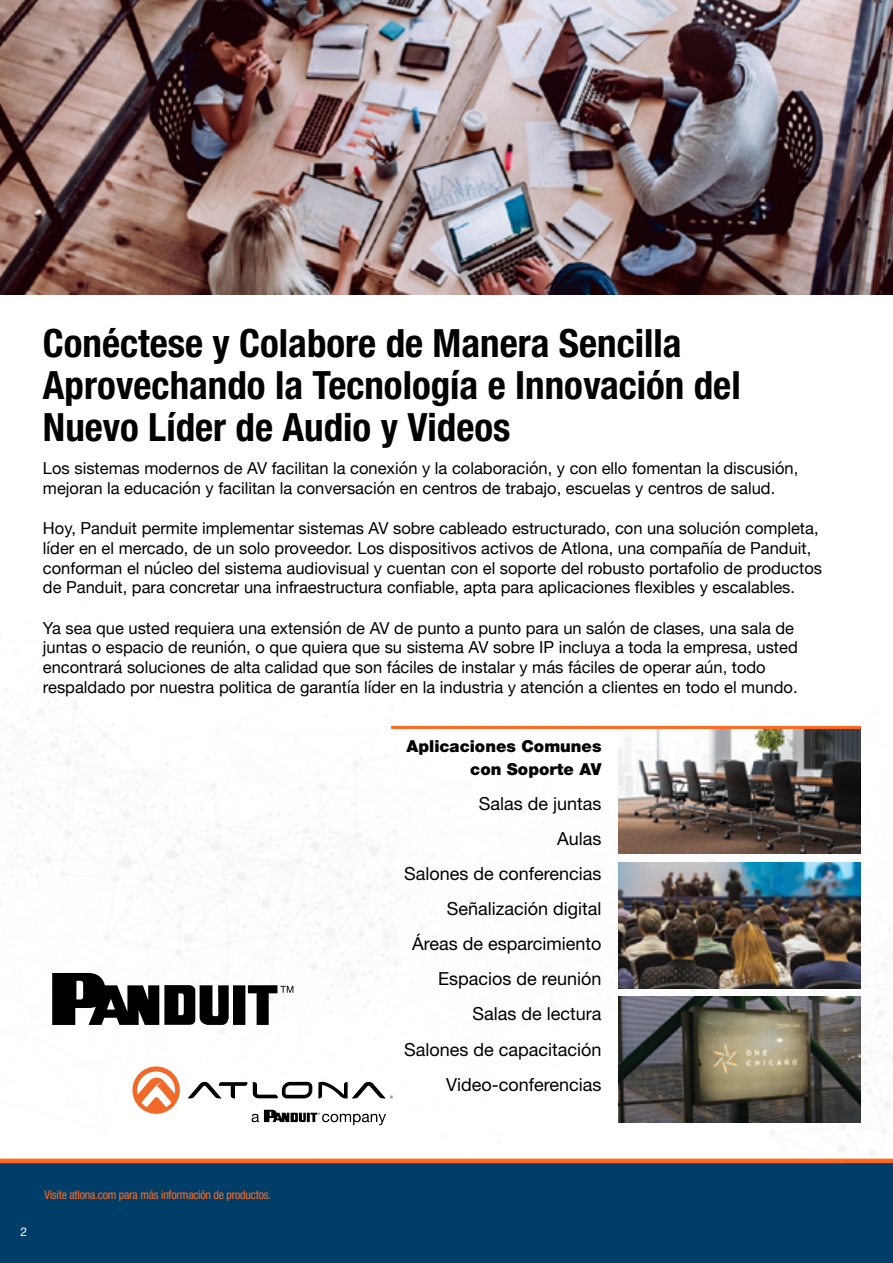
<style>
.page{position:relative;width:893px;height:1263px;background:#fff}
.page>*{position:absolute;margin:0;border:0;box-sizing:border-box;transform-origin:0 0}
.t1{font:700 condensed 39px/42px "Helvetica Neue LT Std";color:#000}
.t2{font:18px/35.1px "Helvetica Neue LT Std";color:#000;text-align:right}
.t3{font:16.5px/19.8px "Helvetica Neue";color:#000}
.t4{font:900 16.5px/22.5px "Helvetica Neue LT Std";color:#000;text-align:right}
.t5{font:condensed 12px "Helvetica Neue LT Std";letter-spacing:-.02em;color:#ff681e}
.t6{font:12px "Helvetica Neue LT Std";color:#fff}
</style>
<div class="page">
<div style="left:0;top:1161px;width:893px;height:102px;background:#003e6a"></div>
<img style="left:0;top:661px;width:891px;height:495px">
<svg style="left:188px;top:1082px;width:124px;height:16px"></svg>
<svg style="left:318px;top:1082px;width:75px;height:17px"></svg>
<svg style="left:132px;top:1066px;width:48px;height:48px"></svg>
<svg style="left:252px;top:1110px;width:134px;height:15px"></svg>
<svg style="left:52px;top:973px;width:241px;height:52px"></svg>
<div style="left:0;top:1158px;width:893px;height:5px;background:#ff681e"></div>
<img style="left:0;top:0;width:893px;height:295px">
<img style="left:618px;top:729px;width:243px;height:125px">
<img style="left:618px;top:862px;width:243px;height:127px">
<img style="left:618px;top:996px;width:243px;height:127px">
<hr style="left:391px;top:726px;width:470px;height:3px;background:#ff681e">
<div style="left:398px;top:734px;width:220px;height:388px;background:#fff"></div>
<h1 class="t1" style="left:43px;top:321px;width:699px">Conéctese y Colabore de Manera Sencilla<br>Aprovechando la Tecnología e Innovación del<br>Nuevo Líder de Audio y Videos</h1>
<p class="t3" style="left:43px;top:459px;width:757px">Los sistemas modernos de AV facilitan la conexión y la colaboración, y con ello fomentan la discusión, mejoran la educación y facilitan la conversación en centros de trabajo, escuelas y centros de salud.</p>
<p class="t3" style="left:43px;top:519px;width:781px">Hoy, Panduit permite implementar sistemas AV sobre cableado estructurado, con una solución completa, líder en el mercado, de un solo proveedor. Los dispositivos activos de Atlona, una compañía de Panduit, conforman el núcleo del sistema audiovisual y cuentan con el soporte del robusto portafolio de productos de Panduit, para concretar una infraestructura confiable, apta para aplicaciones flexibles y escalables.</p>
<p class="t3" style="left:43px;top:619px;width:756px">Ya sea que usted requiera una extensión de AV de punto a punto para un salón de clases, una sala de juntas o espacio de reunión, o que quiera que su sistema AV sobre IP incluya a toda la empresa, usted encontrará soluciones de alta calidad que son fáciles de instalar y más fáciles de operar aún, todo respaldado por nuestra politica de garantía líder en la industria y atención a clientes en todo el mundo.</p>
<p class="t4" style="left:407px;top:735px;width:196px">Aplicaciones Comunes con Soporte AV</p>
<p class="t2" style="left:404px;top:786px;width:199px">Salas de juntas<br>Aulas<br>Salones de conferencias<br>Señalización digital<br>Áreas de esparcimiento<br>Espacios de reunión<br>Salas de lectura<br>Salones de capacitación<br>Video-conferencias</p>
<p class="t6" style="left:20px;top:1224px;width:8px">2</p>
<p class="t5" style="left:44px;top:1187px;width:228px">Visite atlona.com para más información de productos.</p>
</div>
